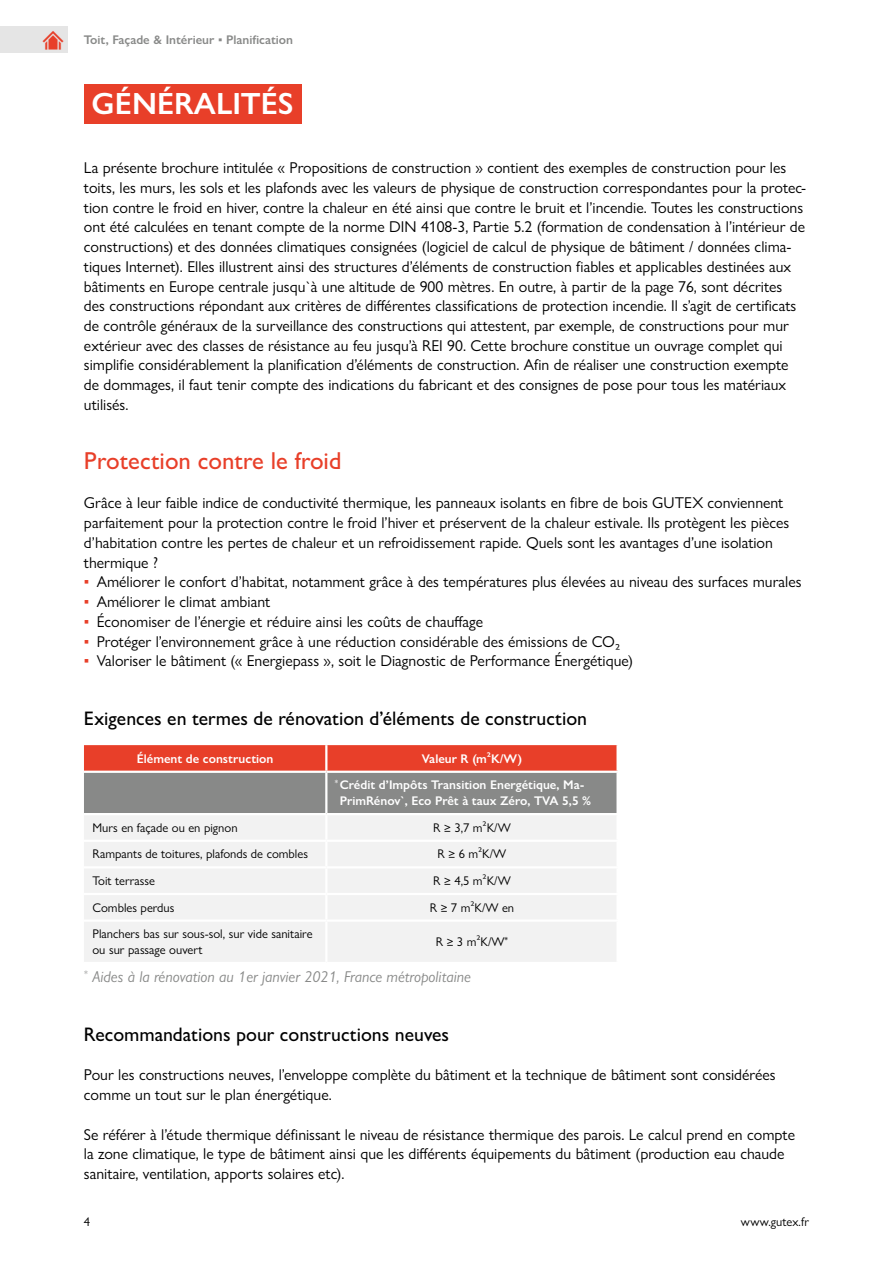
<style>
.page{position:relative;width:893px;height:1263px;background:#fff}
.page>*{position:absolute;margin:0;border:0;box-sizing:border-box;transform-origin:0 0}
._2_Titel{font:600 30.75px "Gill Sans Nova";color:#fff}
._2_TitelSub{font:500 24.6px "Gill Sans Nova";color:#e83f29}
._2_ZwTitel{font:500 19.65px "Gill Sans Nova";color:#000}
._3_AbsatzAbstand{font:15.75px/19.6px "Gill Sans Nova";color:#000}
._3_Absatz{font:15.75px/19.6px "Gill Sans Nova";color:#000}
._6_Fussnote{font:italic 15.75px "Gill Sans Nova";color:#888988}
.t1{font:15.6px "Gutex Icon";color:#9c9c9d}
._4_Tabelle-Body-Links{font:12.6px/15.8px "Gill Sans Nova";color:#000}
._4_Tabelle-Head-Links{font:600 12.6px/15.8px "Gill Sans Nova";color:#fff;text-align:center}
._4_Tabelle-Body{font:12.6px "Gill Sans Nova";color:#000}
._4_Tabelle-Head{font:600 12.6px "Gill Sans Nova";color:#fff}
.t2{font:600 12.6px "Gill Sans Nova";color:#888988}
.s1{color:#e83f29}
</style>
<div class="page">
<div style="left:84px;top:84px;width:217px;height:39px;background:#e83f29"></div>
<svg style="left:84px;top:745px;width:532px;height:68px;background:#ad6d64"></svg>
<div style="left:84px;top:816px;width:532px;height:146px;background:#f2f2f2"></div>
<hr style="left:84px;top:919px;width:242px;height:3px;background:#fff">
<hr style="left:326px;top:919px;width:293px;height:3px;background:#fff">
<hr style="left:326px;top:771px;width:293px;height:2px;background:#fff">
<hr style="left:84px;top:840px;width:242px;height:2px;background:#fff">
<hr style="left:84px;top:866px;width:242px;height:2px;background:#fff">
<hr style="left:84px;top:893px;width:242px;height:2px;background:#fff">
<hr style="left:325px;top:745px;width:2px;height:26px;background:#fff">
<hr style="left:84px;top:771px;width:242px;height:2px;background:#fff">
<hr style="left:325px;top:773px;width:2px;height:40px;background:#fff">
<hr style="left:326px;top:840px;width:293px;height:2px;background:#fff">
<hr style="left:325px;top:815px;width:2px;height:25px;background:#fff">
<hr style="left:325px;top:842px;width:2px;height:24px;background:#fff">
<hr style="left:325px;top:868px;width:2px;height:25px;background:#fff">
<hr style="left:325px;top:895px;width:2px;height:24px;background:#fff">
<hr style="left:325px;top:922px;width:2px;height:40px;background:#fff">
<hr style="left:326px;top:866px;width:293px;height:2px;background:#fff">
<hr style="left:326px;top:893px;width:293px;height:2px;background:#fff">
<div style="left:0;top:27px;width:68px;height:26px;background:#e5e5e5"></div>
<p class="t1" style="left:43px;top:31px;width:22px">□▼■▼◆</p>
<p class="t2" style="left:84px;top:32px;width:211px">Toit, Façade &amp; Intérieur ▪ Planification</p>
<p class="_2_Titel" style="left:92px;top:85px;width:204px">GÉNÉRALITÉS</p>
<p class="_3_AbsatzAbstand" style="left:84px;top:158px;width:724px">La présente brochure intitulée « Propositions de construction » contient des exemples de construction pour les toits, les murs, les sols et les plafonds avec les valeurs de physique de construction correspondantes pour la protec&shy;tion contre le froid en hiver, contre la chaleur en été ainsi que contre le bruit et l’incendie. Toutes les constructions ont été calculées en tenant compte de la norme DIN 4108-3, Partie 5.2 (formation de condensation à l’intérieur de constructions) et des données climatiques consignées (logiciel de calcul de physique de bâtiment / données clima&shy;tiques Internet). Elles illustrent ainsi des structures d’éléments de construction fiables et applicables destinées aux bâtiments en Europe centrale jusqu`à une altitude de 900 mètres. En outre, à partir de la page 76, sont décrites des constructions répondant aux critères de différentes classifications de protection incendie. Il s’agit de certificats de contrôle généraux de la surveillance des constructions qui attestent, par exemple, de constructions pour mur extérieur avec des classes de résistance au feu jusqu’à REI 90. Cette brochure constitue un ouvrage complet qui simplifie considérablement la planification d’éléments de construction. Afin de réaliser une construction exempte de dommages, il faut tenir compte des indications du fabricant et des consignes de pose pour tous les matériaux utilisés.</p>
<p class="_2_TitelSub" style="left:84px;top:446px;width:259px">Protection contre le froid</p>
<p class="_3_Absatz" style="left:84px;top:493px;width:707px">Grâce à leur faible indice de conductivité thermique, les panneaux isolants en fibre de bois GUTEX conviennent parfaitement pour la protection contre le froid l’hiver et préservent de la chaleur estivale. Ils protègent les pièces d’habitation contre les pertes de chaleur et un refroidissement rapide. Quels sont les avantages d’une isolation thermique ?</p>
<p class="_3_AbsatzAbstand" style="left:84px;top:572px;width:719px"><span class="s1">▪</span> Améliorer le confort d’habitat, notamment grâce à des températures plus élevées au niveau des surfaces murales</p>
<p class="_3_AbsatzAbstand" style="left:84px;top:592px;width:188px"><span class="s1">▪</span> Améliorer le climat ambiant</p>
<p class="_3_AbsatzAbstand" style="left:84px;top:611px;width:401px"><span class="s1">▪</span> Économiser de l’énergie et réduire ainsi les coûts de chauffage</p>
<p class="_3_AbsatzAbstand" style="left:84px;top:631px;width:538px"><span class="s1">▪</span> Protéger l’environnement grâce à une réduction considérable des émissions de CO2</p>
<p class="_3_AbsatzAbstand" style="left:84px;top:651px;width:551px"><span class="s1">▪</span> Valoriser le bâtiment (« Energiepass », soit le Diagnostic de Performance Énergétique)</p>
<p class="_2_ZwTitel" style="left:84px;top:707px;width:505px">Exigences en termes de rénovation d’éléments de construction</p>
<p class="_4_Tabelle-Head" style="left:137px;top:751px;width:138px">Élément de construction</p>
<p class="_4_Tabelle-Head" style="left:422px;top:751px;width:102px">Valeur R (m²K/W)</p>
<p class="_4_Tabelle-Head-Links" style="left:335px;top:777px;width:258px"><sup>*</sup> Crédit d’Impôts Transition Energétique, Ma-<br>PrimRénov`, Eco Prêt à taux Zéro, TVA 5,5 %</p>
<p class="_4_Tabelle-Body-Links" style="left:92px;top:819px;width:147px">Murs en façade ou en pignon</p>
<p class="_4_Tabelle-Body" style="left:433px;top:820px;width:79px">R ≥ 3,7 m²K/W</p>
<p class="_4_Tabelle-Body-Links" style="left:92px;top:846px;width:217px">Rampants de toitures, plafonds de combles</p>
<p class="_4_Tabelle-Body" style="left:438px;top:846px;width:70px">R ≥ 6 m²K/W</p>
<p class="_4_Tabelle-Body-Links" style="left:92px;top:873px;width:64px">Toit terrasse</p>
<p class="_4_Tabelle-Body" style="left:433px;top:873px;width:79px">R ≥ 4,5 m²K/W</p>
<p class="_4_Tabelle-Body-Links" style="left:92px;top:899px;width:84px">Combles perdus</p>
<p class="_4_Tabelle-Body" style="left:430px;top:900px;width:86px">R ≥ 7 m²K/W en</p>
<p class="_4_Tabelle-Body-Links" style="left:92px;top:926px;width:222px">Planchers bas sur sous-sol, sur vide sanitaire ou sur passage ouvert</p>
<p class="_4_Tabelle-Body" style="left:436px;top:934px;width:74px">R ≥ 3 m²K/W<sup>*</sup></p>
<p class="_6_Fussnote" style="left:84px;top:967px;width:388px"><sup>*</sup> Aides à la rénovation au 1er janvier 2021, France métropolitaine</p>
<p class="_2_ZwTitel" style="left:84px;top:1022px;width:367px">Recommandations pour constructions neuves</p>
<p class="_3_AbsatzAbstand" style="left:84px;top:1065px;width:693px">Pour les constructions neuves, l’enveloppe complète du bâtiment et la technique de bâtiment sont considérées comme un tout sur le plan énergétique.</p>
<p class="_3_AbsatzAbstand" style="left:84px;top:1124px;width:713px">Se référer à l’étude thermique définissant le niveau de résistance thermique des parois. Le calcul prend en compte la zone climatique, le type de bâtiment ainsi que les différents équipements du bâtiment (production eau chaude sanitaire, ventilation, apports solaires etc).</p>
<p class="_4_Tabelle-Body-Links" style="left:84px;top:1213px;width:8px">4</p>
<p class="_4_Tabelle-Body-Links" style="left:741px;top:1213px;width:70px">www.gutex.fr</p>
</div>
